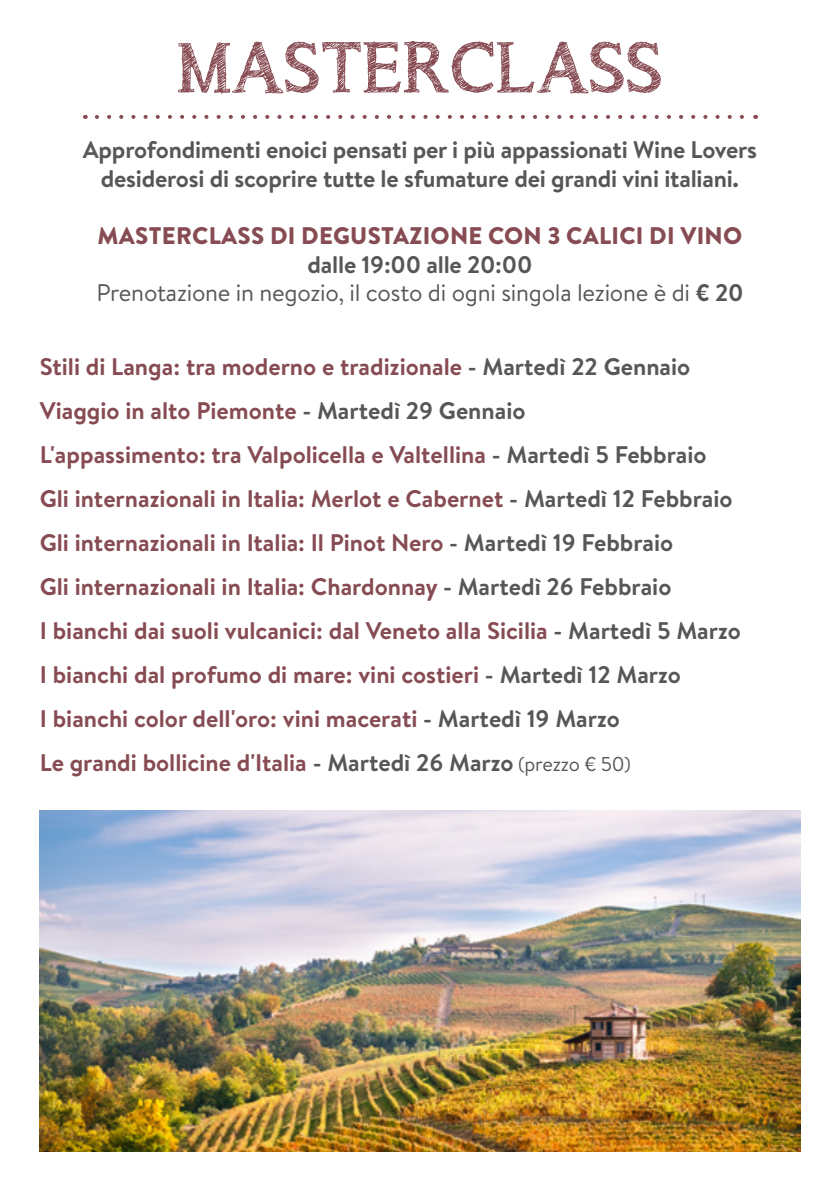
<style>
.page{position:relative;width:840px;height:1191px;background:#fff}
.page>*{position:absolute;margin:0;border:0;box-sizing:border-box;transform-origin:0 0}
.t1{font:70px "asongforjennifer";letter-spacing:.03em;color:#874c53}
.t2{font:700 24px/44px "Brandon Text";color:#874c53}
.t3{font:700 24px/28.8px "Brandon Text";letter-spacing:-.01em;color:#575756;text-align:center}
.t4{font:24px/28.8px "Brandon Text";letter-spacing:-.01em;color:#575756;text-align:center}
.t5{font:900 24px "Brandon Text";letter-spacing:.01em;color:#874c53}
.s1{font-weight:700}
.s2{color:#575756}
.s3{font-weight:400;font-size:20px;color:#575756}
</style>
<div class="page">
<svg style="left:97px;top:115px;width:647px;height:4px"></svg>
<img style="left:40px;top:810px;width:759px;height:341px">
<h1 class="t1" style="left:178px;top:26px;width:485px">MASTERCLASS</h1>
<p class="t3" style="left:83px;top:135px;width:675px">Approfondimenti enoici pensati per i più appassionati Wine Lovers desiderosi di scoprire tutte le sfumature dei grandi vini italiani.</p>
<p class="t5" style="left:98px;top:218px;width:645px">MASTERCLASS DI DEGUSTAZIONE CON 3 CALICI DI VINO</p>
<p class="t4" style="left:96px;top:249px;width:648px"><span class="s1">dalle 19:00 alle 20:00<br></span>Prenotazione in negozio, il costo di ogni singola lezione è di <span class="s1">€ 20</span></p>
<p class="t2" style="left:40px;top:344px;width:702px">Stili di Langa: tra moderno e tradizionale <span class="s2">- Martedì 22 Gennaio </span>Viaggio in alto Piemonte <span class="s2">- Martedì 29 Gennaio<br></span>L'appassimento: tra Valpolicella e Valtellina <span class="s2">- Martedì 5 Febbraio </span>Gli internazionali in Italia: Merlot e Cabernet <span class="s2">- Martedì 12 Febbraio </span>Gli internazionali in Italia: Il Pinot Nero <span class="s2">- Martedì 19 Febbraio<br></span>Gli internazionali in Italia: Chardonnay <span class="s2">- Martedì 26 Febbraio<br></span>I bianchi dai suoli vulcanici: dal Veneto alla Sicilia <span class="s2">- Martedì 5 Marzo </span>I bianchi dal profumo di mare: vini costieri <span class="s2">- Martedì 12 Marzo<br></span>I bianchi color dell'oro: vini macerati <span class="s2">- Martedì 19 Marzo<br></span>Le grandi bollicine d'Italia <span class="s2">- Martedì 26 Marzo</span> <span class="s3">(prezzo € 50)</span></p>
</div>
